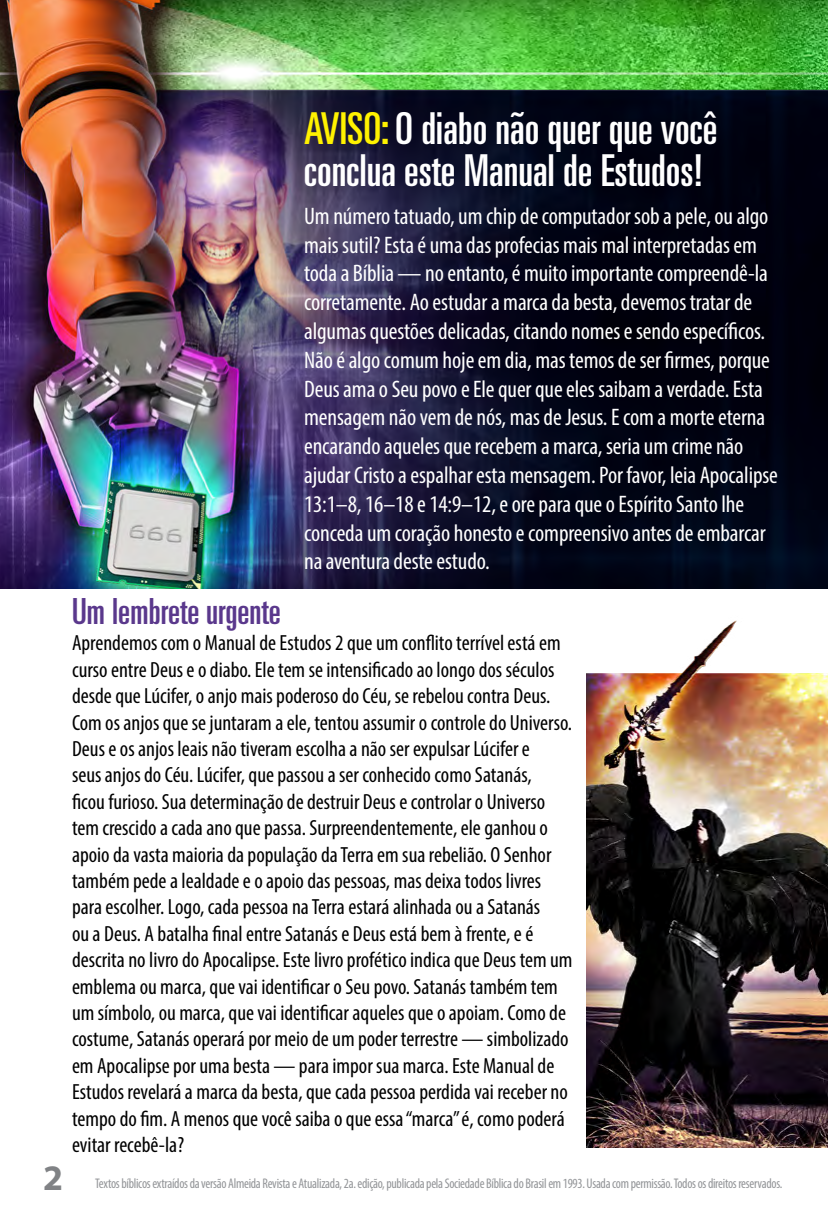
<style>
.page{position:relative;width:828px;height:1224px;background:#fff}
.page>*{position:absolute;margin:0;border:0;box-sizing:border-box;transform-origin:0 0}
.t1{font:ultra-condensed 44px/42px "Univers";color:#fff}
.t2{font:ultra-condensed 36px "Univers";color:#5a388c}
.t3{font:700 36px "Myriad Pro";color:#808285}
.t4{font:condensed 24px/28.8px "Myriad Pro";letter-spacing:-.005em;color:#fff}
.t5{font:condensed 22px/26.4px "Myriad Pro";color:#000}
.t6{font:condensed 14px "Myriad Pro";letter-spacing:-.02em;color:#939598;scale:.96 1}
.s1{color:#fff200}
</style>
<div class="page">
<img style="left:0;top:0;width:828px;height:589px">
<img style="left:586px;top:620px;width:242px;height:528px">
<h1 class="t1" style="left:304px;top:107px;width:415px"><span class="s1">AVISO:</span> O diabo não quer que você conclua este Manual de Estudos!</h1>
<p class="t4" style="left:304px;top:201px;width:475px">Um número tatuado, um chip de computador sob a pele, ou algo mais sutil? Esta é uma das profecias mais mal interpretadas em toda a Bíblia — no entanto, é muito importante compreendê-la corretamente. Ao estudar a marca da besta, devemos tratar de algumas questões delicadas, citando nomes e sendo específicos.<br>Não é algo comum hoje em dia, mas temos de ser firmes, porque Deus ama o Seu povo e Ele quer que eles saibam a verdade. Esta mensagem não vem de nós, mas de Jesus. E com a morte eterna encarando aqueles que recebem a marca, seria um crime não ajudar Cristo a espalhar esta mensagem. Por favor, leia Apocalipse 13:1–8, 16–18 e 14:9–12, e ore para que o Espírito Santo lhe conceda um coração honesto e compreensivo antes de embarcar na aventura deste estudo.</p>
<h2 class="t3" style="left:43px;top:1155px;width:21px">2</h2>
<h2 class="t2" style="left:72px;top:591px;width:210px">Um lembrete urgente</h2>
<p class="t5" style="left:72px;top:630px;width:502px">Aprendemos com o Manual de Estudos 2 que um conflito terrível está em curso entre Deus e o diabo. Ele tem se intensificado ao longo dos séculos desde que Lúcifer, o anjo mais poderoso do Céu, se rebelou contra Deus.<br>Com os anjos que se juntaram a ele, tentou assumir o controle do Universo.<br>Deus e os anjos leais não tiveram escolha a não ser expulsar Lúcifer e<br>seus anjos do Céu. Lúcifer, que passou a ser conhecido como Satanás,<br>ficou furioso. Sua determinação de destruir Deus e controlar o Universo tem crescido a cada ano que passa. Surpreendentemente, ele ganhou o apoio da vasta maioria da população da Terra em sua rebelião. O Senhor também pede a lealdade e o apoio das pessoas, mas deixa todos livres para escolher. Logo, cada pessoa na Terra estará alinhada ou a Satanás<br>ou a Deus. A batalha final entre Satanás e Deus está bem à frente, e é descrita no livro do Apocalipse. Este livro profético indica que Deus tem um emblema ou marca, que vai identificar o Seu povo. Satanás também tem um símbolo, ou marca, que vai identificar aqueles que o apoiam. Como de costume, Satanás operará por meio de um poder terrestre — simbolizado em Apocalipse por uma besta — para impor sua marca. Este Manual de Estudos revelará a marca da besta, que cada pessoa perdida vai receber no tempo do fim. A menos que você saiba o que essa “marca” é, como poderá evitar recebê-la?</p>
<p class="t6" style="left:95px;top:1175px;width:717px">Textos bíblicos extraídos da versão Almeida Revista e Atualizada, 2a. edição, publicada pela Sociedade Bíblica do Brasil em 1993. Usada com permissão. Todos os direitos reservados.</p>
</div>
